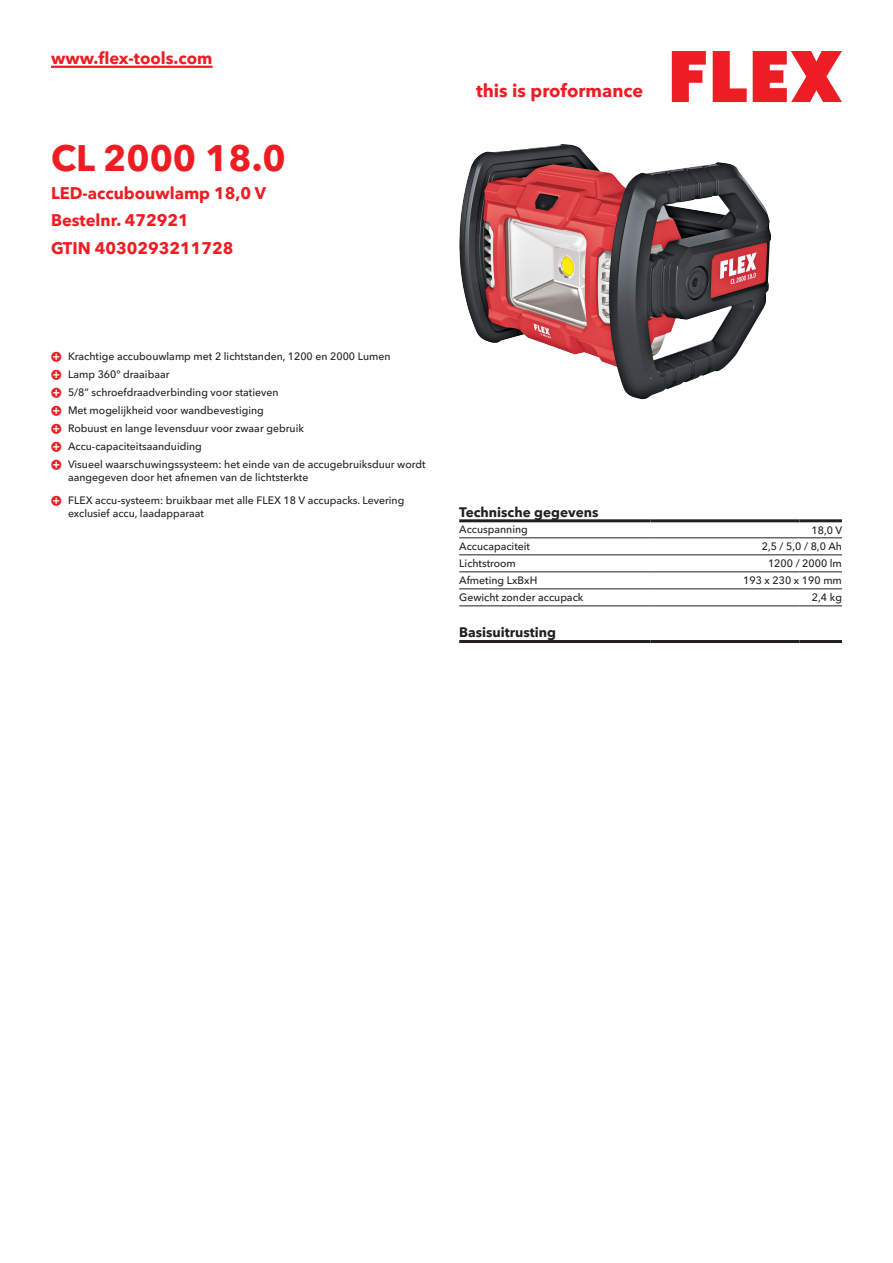
<style>
.page{position:relative;width:893px;height:1263px;background:#fff}
.page>*{position:absolute;margin:0;border:0;box-sizing:border-box;transform-origin:0 0}
.CB_AF_Product-name{font:700 36px "Avenir Next W1 G";color:#ee1d23}
.t1{font:700 18px "Avenir Next W1 G";color:#ee1d23}
.CB_AF_Product-short{font:700 16.5px "Avenir Next W1 G";color:#ee1d23}
.CB_AF_Order-number{font:700 16.5px "Avenir Next W1 G";color:#ee1d23}
.CB_AF_Table-headline{font:700 13.5px "Avenir Next W1 G";color:#231f20}
.CB_AF_Table-specific{font:500 10.5px/12.6px "Avenir Next W1 G";color:#231f20}
</style>
<div class="page">
<svg style="left:672px;top:51px;width:34px;height:51px"></svg>
<svg style="left:713px;top:51px;width:34px;height:51px"></svg>
<svg style="left:753px;top:51px;width:89px;height:51px"></svg>
<hr style="left:51px;top:66px;width:162px;height:2px;background:#ee1d23">
<img style="left:459px;top:144px;width:312px;height:255px">
<hr style="left:459px;top:538px;width:192px;height:1px;background:#231f20">
<hr style="left:651px;top:538px;width:148px;height:1px;background:#231f20">
<hr style="left:799px;top:538px;width:43px;height:1px;background:#231f20">
<hr style="left:459px;top:555px;width:192px;height:1px;background:#231f20">
<hr style="left:651px;top:555px;width:148px;height:1px;background:#231f20">
<hr style="left:799px;top:555px;width:43px;height:1px;background:#231f20">
<hr style="left:459px;top:572px;width:192px;height:1px;background:#231f20">
<hr style="left:651px;top:572px;width:148px;height:1px;background:#231f20">
<hr style="left:799px;top:572px;width:43px;height:1px;background:#231f20">
<hr style="left:459px;top:589px;width:192px;height:1px;background:#231f20">
<hr style="left:651px;top:589px;width:148px;height:1px;background:#231f20">
<hr style="left:799px;top:589px;width:43px;height:1px;background:#231f20">
<hr style="left:459px;top:606px;width:192px;height:1px;background:#231f20">
<hr style="left:651px;top:606px;width:148px;height:1px;background:#231f20">
<hr style="left:799px;top:606px;width:43px;height:1px;background:#231f20">
<hr style="left:459px;top:519px;width:192px;height:3px;background:#231f20">
<hr style="left:651px;top:519px;width:148px;height:3px;background:#231f20">
<hr style="left:799px;top:519px;width:43px;height:3px;background:#231f20">
<hr style="left:459px;top:640px;width:192px;height:3px;background:#231f20">
<hr style="left:651px;top:640px;width:148px;height:3px;background:#231f20">
<hr style="left:799px;top:640px;width:43px;height:3px;background:#231f20">
<h3 class="CB_AF_Product-short" style="left:51px;top:45px;width:163px">www.flex-tools.com</h3>
<p class="CB_AF_Product-name" style="left:51px;top:130px;width:236px">CL 2000 18.0</p>
<p class="CB_AF_Product-short" style="left:51px;top:180px;width:217px">LED-accubouwlamp 18,0 V</p>
<p class="CB_AF_Order-number" style="left:51px;top:207px;width:139px">Bestelnr. 472921</p>
<p class="CB_AF_Order-number" style="left:51px;top:235px;width:184px">GTIN 4030293211728</p>
<h2 class="t1" style="left:476px;top:77px;width:169px">this is proformance</h2>
<p class="CB_AF_Table-specific" style="left:68px;top:349px;width:324px">Krachtige accubouwlamp met 2 lichtstanden, 1200 en 2000 Lumen</p>
<p class="CB_AF_Table-specific" style="left:68px;top:367px;width:103px">Lamp 360° draaibaar</p>
<p class="CB_AF_Table-specific" style="left:68px;top:385px;width:212px">5/8” schroefdraadverbinding voor statieven</p>
<p class="CB_AF_Table-specific" style="left:68px;top:403px;width:197px">Met mogelijkheid voor wandbevestiging</p>
<p class="CB_AF_Table-specific" style="left:68px;top:421px;width:237px">Robuust en lange levensduur voor zwaar gebruik</p>
<p class="CB_AF_Table-specific" style="left:68px;top:439px;width:135px">Accu-capaciteitsaanduiding</p>
<p class="CB_AF_Table-specific" style="left:68px;top:457px;width:359px">Visueel waarschuwingssysteem: het einde van de accugebruiksduur wordt aangegeven door het afnemen van de lichtsterkte</p>
<p class="CB_AF_Table-specific" style="left:68px;top:493px;width:338px">FLEX accu-systeem: bruikbaar met alle FLEX 18 V accupacks. Levering exclusief accu, laadapparaat</p>
<p class="CB_AF_Table-headline" style="left:459px;top:501px;width:141px">Technische gegevens</p>
<p class="CB_AF_Table-specific" style="left:459px;top:522px;width:70px">Accuspanning</p>
<p class="CB_AF_Table-specific" style="left:811px;top:523px;width:32px">18,0 V</p>
<p class="CB_AF_Table-specific" style="left:459px;top:539px;width:72px">Accucapaciteit</p>
<p class="CB_AF_Table-specific" style="left:762px;top:539px;width:82px">2,5 / 5,0 / 8,0 Ah</p>
<p class="CB_AF_Table-specific" style="left:459px;top:556px;width:58px">Lichtstroom</p>
<p class="CB_AF_Table-specific" style="left:768px;top:556px;width:75px">1200 / 2000 lm</p>
<p class="CB_AF_Table-specific" style="left:459px;top:573px;width:80px">Afmeting LxBxH</p>
<p class="CB_AF_Table-specific" style="left:743px;top:573px;width:100px">193 x 230 x 190 mm</p>
<p class="CB_AF_Table-specific" style="left:459px;top:590px;width:126px">Gewicht zonder accupack</p>
<p class="CB_AF_Table-specific" style="left:812px;top:590px;width:32px">2,4 kg</p>
<p class="CB_AF_Table-headline" style="left:459px;top:621px;width:98px">Basisuitrusting</p>
</div>
